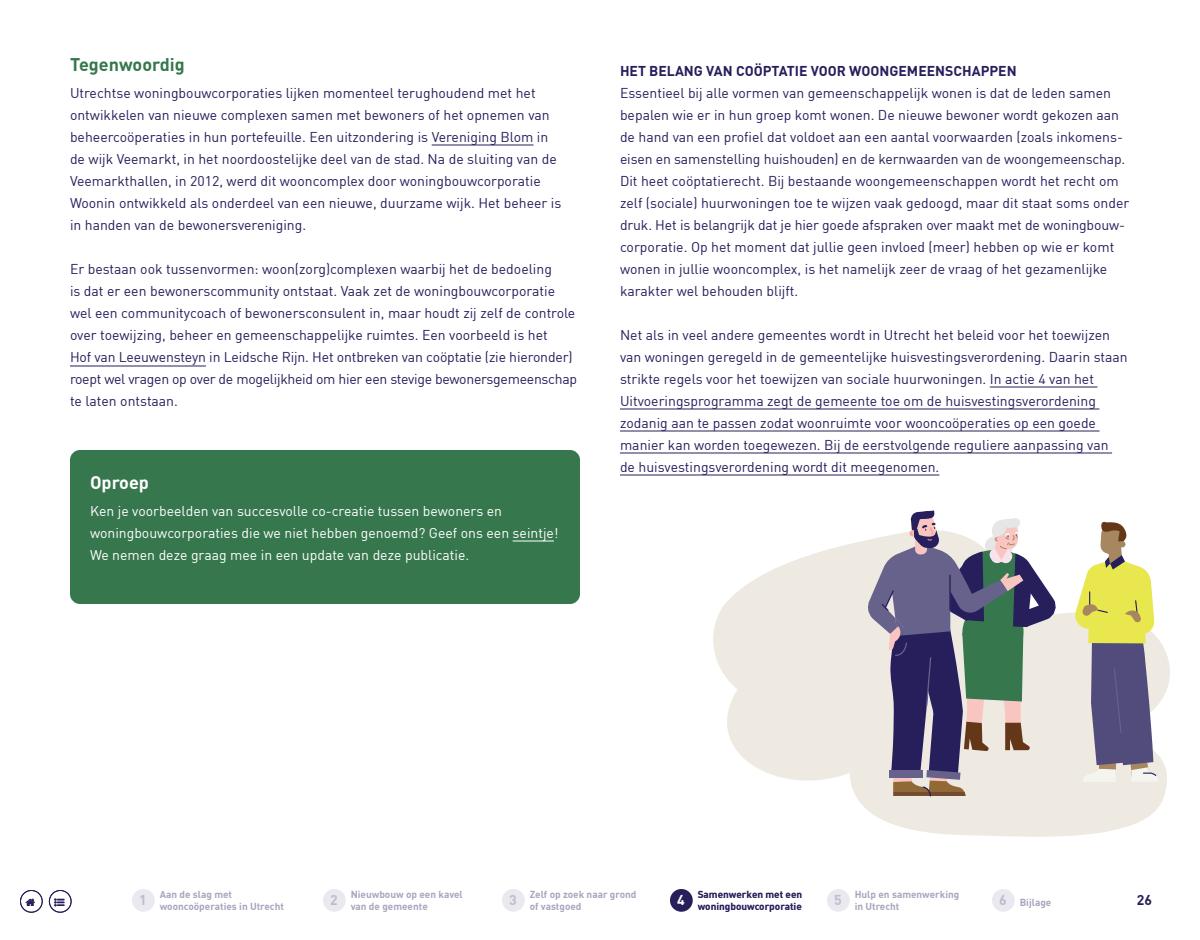
<style>
.page{position:relative;width:1200px;height:940px;background:#fff}
.page>*{position:absolute;margin:0;border:0;box-sizing:border-box;transform-origin:0 0}
.t1{font:700 18px "DINTU";color:#36774d}
.t2{font:700 18px "DINTU";color:#fff}
.t3{font:14px/22px "DINTU";color:#261f5b}
.t4{font:14px/22px "DINTU";color:#fff}
.t5{font:700 14px "DINTU";color:#261f5b}
.t6{font:700 14px "DINTU";color:#bebcce}
.t7{font:700 14px "DINTU";color:#fff}
.t8{font:700 10px/12px "DINTU";color:#a8a5bd}
.t9{font:700 10px/12px "DINTU";color:#261f5b}
</style>
<div class="page">
<hr style="left:432px;top:144px;width:101px;height:2px;background:#261f5b">
<hr style="left:70px;top:366px;width:136px;height:1px;background:#261f5b">
<hr style="left:990px;top:386px;width:108px;height:2px;background:#261f5b">
<hr style="left:620px;top:408px;width:479px;height:2px;background:#261f5b">
<hr style="left:620px;top:430px;width:480px;height:2px;background:#261f5b">
<hr style="left:620px;top:452px;width:492px;height:2px;background:#261f5b">
<hr style="left:620px;top:474px;width:319px;height:2px;background:#261f5b">
<div style="left:70px;top:450px;width:510px;height:154px;background:#36774d;border-radius:10px"></div>
<hr style="left:513px;top:540px;width:41px;height:2px;background:#fff">
<svg style="left:713px;top:540px;width:457px;height:297px;fill:#eee9e1"></svg>
<svg style="left:868px;top:511px;width:290px;height:286px;background:#a9a7a6"></svg>
<div style="left:132px;top:889px;width:23px;height:23px;background:#e9e9ef;border-radius:50%"></div>
<div style="left:323px;top:889px;width:23px;height:23px;background:#e9e9ef;border-radius:50%"></div>
<div style="left:827px;top:889px;width:23px;height:23px;background:#e9e9ef;border-radius:50%"></div>
<div style="left:502px;top:889px;width:23px;height:23px;background:#e9e9ef;border-radius:50%"></div>
<div style="left:992px;top:889px;width:23px;height:23px;background:#e9e9ef;border-radius:50%"></div>
<div style="left:670px;top:889px;width:23px;height:23px;background:#261f5b;border-radius:50%"></div>
<div style="left:20px;top:890px;width:23px;height:23px;border:1px solid #261f5b;border-radius:50%"></div>
<div style="left:49px;top:890px;width:23px;height:23px;border:1px solid #261f5b;border-radius:50%"></div>
<p class="t1" style="left:70px;top:53px;width:116px">Tegenwoordig</p>
<p class="t3" style="left:70px;top:82px;width:493px">Utrechtse woningbouwcorporaties lijken momenteel terughoudend met het ontwikkelen van nieuwe complexen samen met bewoners of het opnemen van beheercoöperaties in hun portefeuille. Een uitzondering is Vereniging Blom in de wijk Veemarkt, in het noordoostelijke deel van de stad. Na de sluiting van de Veemarkthallen, in 2012, werd dit wooncomplex door woningbouwcorporatie Woonin ontwikkeld als onderdeel van een nieuwe, duurzame wijk. Het beheer is in handen van de bewonersvereniging.</p>
<p class="t3" style="left:70px;top:258px;width:509px">Er bestaan ook tussenvormen: woon(zorg)complexen waarbij het de bedoeling<br>is dat er een bewonerscommunity ontstaat. Vaak zet de woningbouwcorporatie wel een communitycoach of bewonersconsulent in, maar houdt zij zelf de controle over toewijzing, beheer en gemeenschappelijke ruimtes. Een voorbeeld is het<br>Hof van Leeuwensteyn in Leidsche Rijn. Het ontbreken van coöptatie (zie hieronder) roept wel vragen op over de mogelijkheid om hier een stevige bewonersgemeenschap te laten ontstaan.</p>
<p class="t2" style="left:90px;top:471px;width:61px">Oproep</p>
<p class="t4" style="left:90px;top:500px;width:470px">Ken je voorbeelden van succesvolle co-creatie tussen bewoners en woningbouwcorporaties die we niet hebben genoemd? Geef ons een seintje!<br>We nemen deze graag mee in een update van deze publicatie.</p>
<p class="t5" style="left:620px;top:62px;width:398px">HET BELANG VAN COÖPTATIE VOOR WOONGEMEENSCHAPPEN</p>
<p class="t3" style="left:620px;top:82px;width:511px">Essentieel bij alle vormen van gemeenschappelijk wonen is dat de leden samen bepalen wie er in hun groep komt wonen. De nieuwe bewoner wordt gekozen aan de hand van een profiel dat voldoet aan een aantal voorwaarden (zoals inkomens&shy;eisen en samenstelling huishouden) en de kernwaarden van de woongemeenschap.<br>Dit heet coöptatierecht. Bij bestaande woongemeenschappen wordt het recht om zelf (sociale) huurwoningen toe te wijzen vaak gedoogd, maar dit staat soms onder druk. Het is belangrijk dat je hier goede afspraken over maakt met de woningbouw&shy;corporatie. Op het moment dat jullie geen invloed (meer) hebben op wie er komt wonen in jullie wooncomplex, is het namelijk zeer de vraag of het gezamenlijke karakter wel behouden blijft.</p>
<p class="t3" style="left:620px;top:324px;width:509px">Net als in veel andere gemeentes wordt in Utrecht het beleid voor het toewijzen van woningen geregeld in de gemeentelijke huisvestingsverordening. Daarin staan strikte regels voor het toewijzen van sociale huurwoningen. In actie 4 van het Uitvoeringsprogramma zegt de gemeente toe om de huisvestingsverordening zodanig aan te passen zodat woonruimte voor wooncoöperaties op een goede manier kan worden toegewezen. Bij de eerstvolgende reguliere aanpassing van<br>de huisvestingsverordening wordt dit meegenomen.</p>
<p class="t6" style="left:509px;top:891px;width:9px">3</p>
<p class="t8" style="left:530px;top:888px;width:108px">Zelf op zoek naar grond of vastgoed</p>
<p class="t6" style="left:999px;top:891px;width:9px">6</p>
<p class="t9" style="left:698px;top:888px;width:106px">Samenwerken met een woningbouwcorporatie</p>
<p class="t6" style="left:139px;top:891px;width:9px">1</p>
<p class="t8" style="left:160px;top:888px;width:126px">Aan de slag met wooncoöperaties in Utrecht</p>
<p class="t6" style="left:330px;top:891px;width:9px">2</p>
<p class="t8" style="left:351px;top:888px;width:114px">Nieuwbouw op een kavel van de gemeente</p>
<p class="t6" style="left:834px;top:891px;width:9px">5</p>
<p class="t8" style="left:855px;top:888px;width:106px">Hulp en samenwerking in Utrecht</p>
<p class="t7" style="left:677px;top:891px;width:9px">4</p>
<p class="t8" style="left:1020px;top:896px;width:33px">Bijlage</p>
<p class="t5" style="left:1137px;top:891px;width:17px">26</p>
</div>
